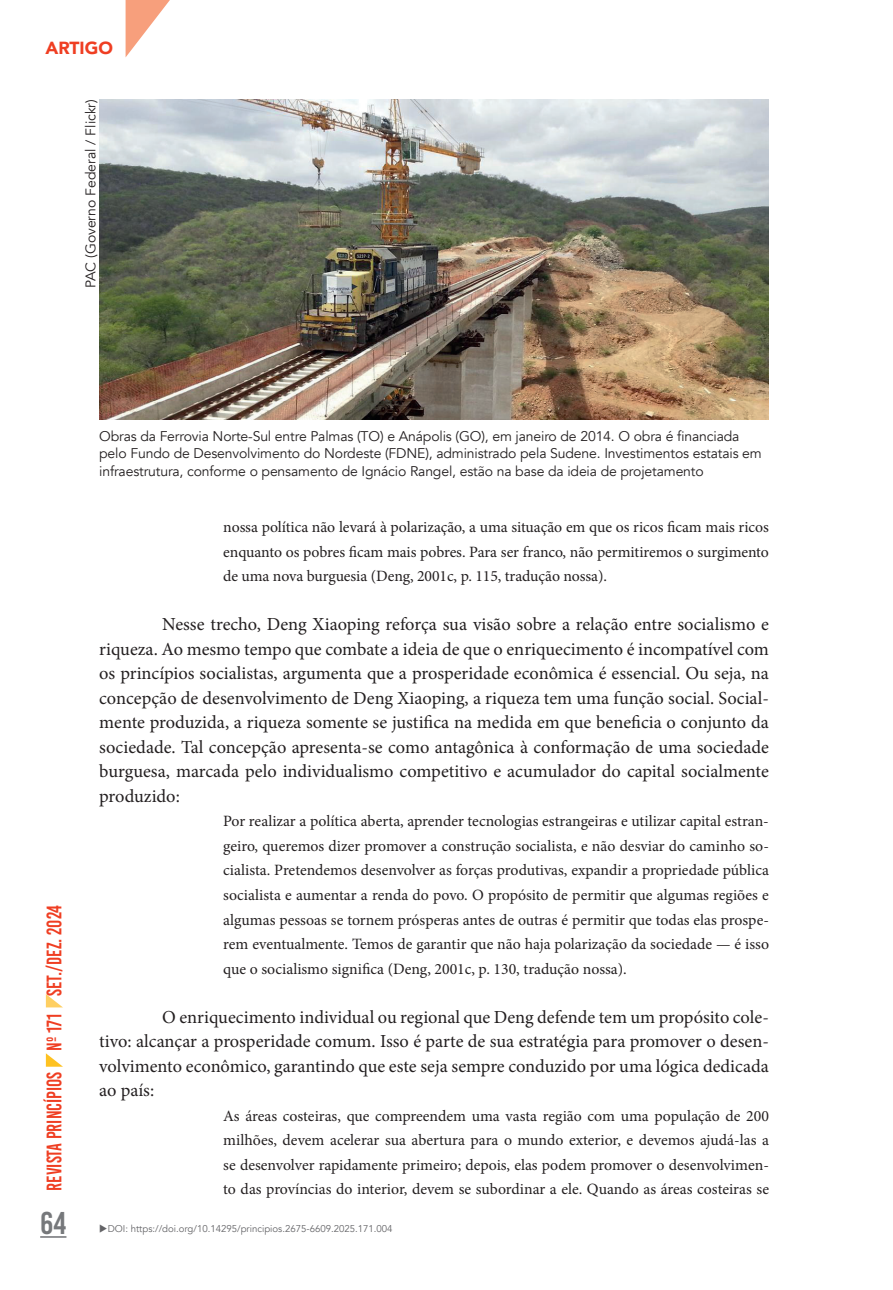
<style>
.page{position:relative;width:893px;height:1290px;background:#fff}
.page>*{position:absolute;margin:0;border:0;box-sizing:border-box;transform-origin:0 0}
.t1{font:31.5px "Bebas Kai";color:#76787b}
.t2{font:21px "Bebas Kai";color:#ef3e22;scale:.9 1}
.t3{font:18.38px/24.5px "Minion Pro";color:#231f20;text-align:justify}
.t4{font:900 17.5px "Avenir";color:#ef3e22}
.t5{font:15.75px/24.5px "Minion Pro";letter-spacing:-.005em;color:#231f20;text-align:justify}
.t6{font:14px/17.5px "Avenir";letter-spacing:-.01em;color:#231f20}
.t7{font:9.8px "Avenir";color:#636366}
</style>
<div class="page">
<hr style="left:40px;top:1236px;width:26px;height:2px;background:#76787b">
<svg style="left:46px;top:1053px;width:17px;height:14px"></svg>
<svg style="left:46px;top:994px;width:17px;height:13px"></svg>
<svg style="left:126px;top:0;width:44px;height:57px"></svg>
<img style="left:99px;top:99px;width:670px;height:321px">
<p class="t4" style="left:45px;top:33px;width:69px">ARTIGO</p>
<p class="t6" style="left:82px;top:288px;width:191px;rotate:-90deg">PAC (Governo Federal / Flickr)</p>
<h2 class="t2" style="left:43px;top:1191px;width:319px;rotate:-90deg">Revista Princípios nº 171 set./dez. 2024</h2>
<h1 class="t1" style="left:40px;top:1206px;width:28px">64</h1>
<p class="t6" style="left:99px;top:427px;width:664px">Obras da Ferrovia Norte-Sul entre Palmas (TO) e Anápolis (GO), em janeiro de 2014. O obra é financiada pelo Fundo de Desenvolvimento do Nordeste (FDNE), administrado pela Sudene. Investimentos estatais em infraestrutura, conforme o pensamento de Ignácio Rangel, estão na base da ideia de projetamento</p>
<p class="t5" style="left:223px;top:515px;width:547px">nossa política não levará à polarização, a uma situação em que os ricos ficam mais ricos enquanto os pobres ficam mais pobres. Para ser franco, não permitiremos o surgimento de uma nova burguesia (Deng, 2001c, p. 115, tradução nossa).</p>
<p class="t3" style="left:99px;top:612px;width:671px;text-indent:63px">Nesse trecho, Deng Xiaoping reforça sua visão sobre a relação entre socialismo e riqueza. Ao mesmo tempo que combate a ideia de que o enriquecimento é incompatível com os princípios socialistas, argumenta que a prosperidade econômica é essencial. Ou seja, na concepção de desenvolvimento de Deng Xiaoping, a riqueza tem uma função social. Social&shy;mente produzida, a riqueza somente se justifica na medida em que beneficia o conjunto da sociedade. Tal concepção apresenta-se como antagônica à conformação de uma sociedade burguesa, marcada pelo individualismo competitivo e acumulador do capital socialmente produzido:</p>
<p class="t5" style="left:223px;top:809px;width:547px">Por realizar a política aberta, aprender tecnologias estrangeiras e utilizar capital estran&shy;geiro, queremos dizer promover a construção socialista, e não desviar do caminho so&shy;cialista. Pretendemos desenvolver as forças produtivas, expandir a propriedade pública socialista e aumentar a renda do povo. O propósito de permitir que algumas regiões e algumas pessoas se tornem prósperas antes de outras é permitir que todas elas prospe&shy;rem eventualmente. Temos de garantir que não haja polarização da sociedade — é isso que o socialismo significa (Deng, 2001c, p. 130, tradução nossa).</p>
<p class="t3" style="left:99px;top:1004px;width:671px;text-indent:63px">O enriquecimento individual ou regional que Deng defende tem um propósito cole&shy;tivo: alcançar a prosperidade comum. Isso é parte de sua estratégia para promover o desen&shy;volvimento econômico, garantindo que este seja sempre conduzido por uma lógica dedicada ao país:</p>
<p class="t5" style="left:223px;top:1103px;width:547px">As áreas costeiras, que compreendem uma vasta região com uma população de 200 milhões, devem acelerar sua abertura para o mundo exterior, e devemos ajudá-las a se desenvolver rapidamente primeiro; depois, elas podem promover o desenvolvimen&shy;to das províncias do interior, devem se subordinar a ele. Quando as áreas costeiras se</p>
<p class="t7" style="left:99px;top:1223px;width:295px">◆DOI: https://doi.org/10.14295/principios.2675-6609.2025.171.004</p>
</div>
